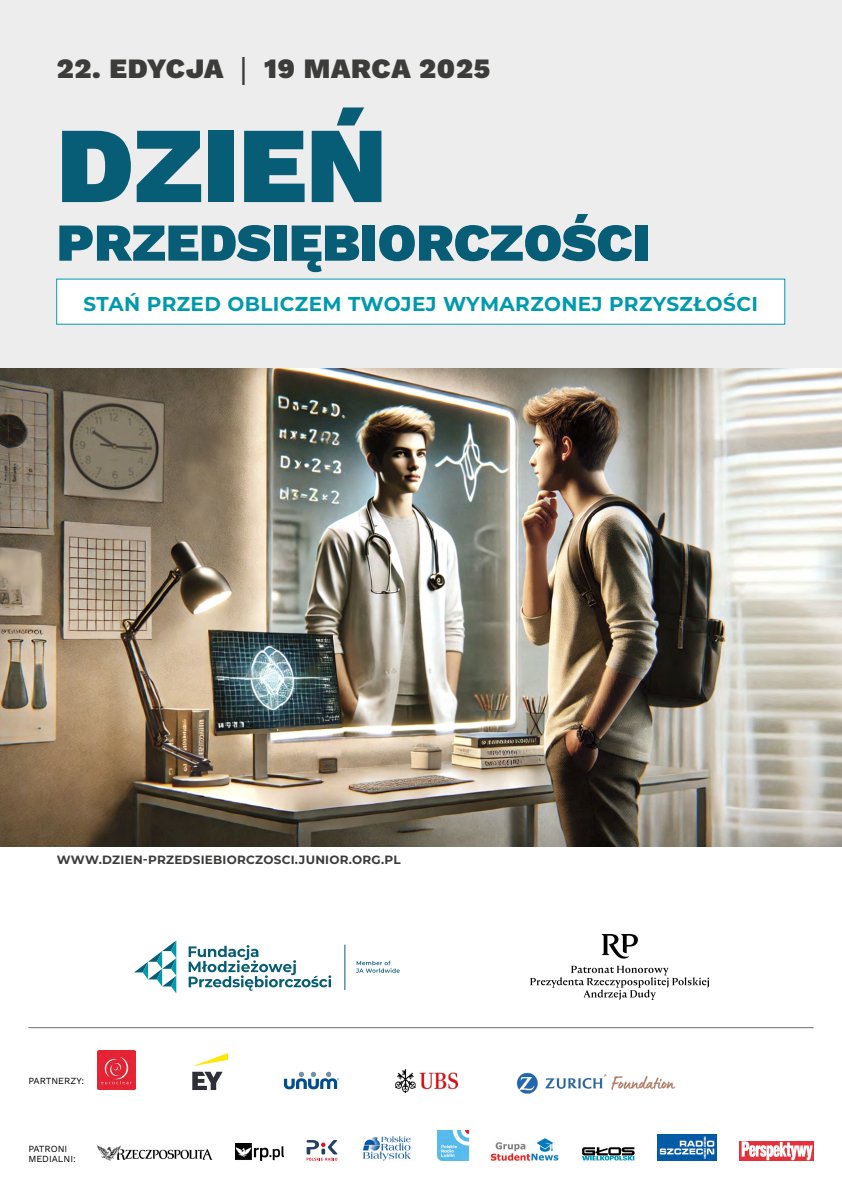
<style>
.page{position:relative;width:842px;height:1191px;background:#fff}
.page>*{position:absolute;margin:0;border:0;box-sizing:border-box;transform-origin:0 0}
.t1{font:900 107.9px "Work Sans";color:#075d76}
.t2{font:900 53.3px "Work Sans";color:#075d76}
.t3{font:900 28px "Work Sans";letter-spacing:.03em;color:#3c3c3b}
.t4{font:700 20px "Montserrat";letter-spacing:.02em;color:#009aaf}
.t5{font:700 12px "Montserrat";letter-spacing:.02em;color:#3c3c3b}
.t6{font:9.4px/10.3px "Work Sans";color:#000}
.s1{font-family:"Minion Pro";font-weight:700}
</style>
<div class="page">
<div style="left:0;top:0;width:842px;height:389px;background:#ededed"></div>
<div style="left:56px;top:279px;width:729px;height:46px;background:#fff"></div>
<img style="left:0;top:369px;width:842px;height:477px">
<hr style="left:28px;top:1027px;width:786px;height:1px;background:#706f6f">
<svg style="left:134px;top:940px;width:42px;height:53px"></svg>
<svg style="left:189px;top:945px;width:142px;height:45px"></svg>
<hr style="left:345px;top:944px;width:1px;height:46px;background:#075d76">
<svg style="left:356px;top:960px;width:44px;height:12px"></svg>
<img style="left:531px;top:935px;width:177px;height:64px">
<svg style="left:284px;top:1071px;width:55px;height:18px"></svg>
<img style="left:193px;top:1054px;width:34px;height:35px">
<img style="left:97px;top:1050px;width:39px;height:39px">
<img style="left:396px;top:1069px;width:62px;height:23px">
<img style="left:516px;top:1072px;width:159px;height:22px">
<img style="left:491px;top:1138px;width:68px;height:22px">
<svg style="left:306px;top:1140px;width:1px;height:20px"></svg>
<svg style="left:307px;top:1140px;width:30px;height:20px"></svg>
<img style="left:438px;top:1130px;width:30px;height:30px">
<img style="left:236px;top:1143px;width:48px;height:17px">
<img style="left:362px;top:1136px;width:49px;height:24px">
<img style="left:658px;top:1134px;width:58px;height:26px">
<svg style="left:582px;top:1147px;width:53px;height:13px"></svg>
<img style="left:739px;top:1141px;width:75px;height:19px">
<img style="left:97px;top:1145px;width:116px;height:15px">
<h3 class="t3" style="left:57px;top:47px;width:435px">22. EDYCJA <span class="s1">|</span> 19 MARCA 2025</h3>
<h1 class="t1" style="left:57px;top:83px;width:332px">DZIEŃ</h1>
<h2 class="t2" style="left:57px;top:202px;width:595px">PRZEDSIĘBIORCZOŚCI</h2>
<p class="t4" style="left:83px;top:290px;width:676px">STAŃ PRZED OBLICZEM TWOJEJ WYMARZONEJ PRZYSZŁOŚCI</p>
<p class="t5" style="left:57px;top:851px;width:345px">WWW.DZIEN-PRZEDSIEBIORCZOSCI.JUNIOR.ORG.PL</p>
<p class="t6" style="left:28px;top:1075px;width:57px">PARTNERZY:</p>
<p class="t6" style="left:28px;top:1143px;width:49px">PATRONI<br>MEDIALNI:</p>
</div>
